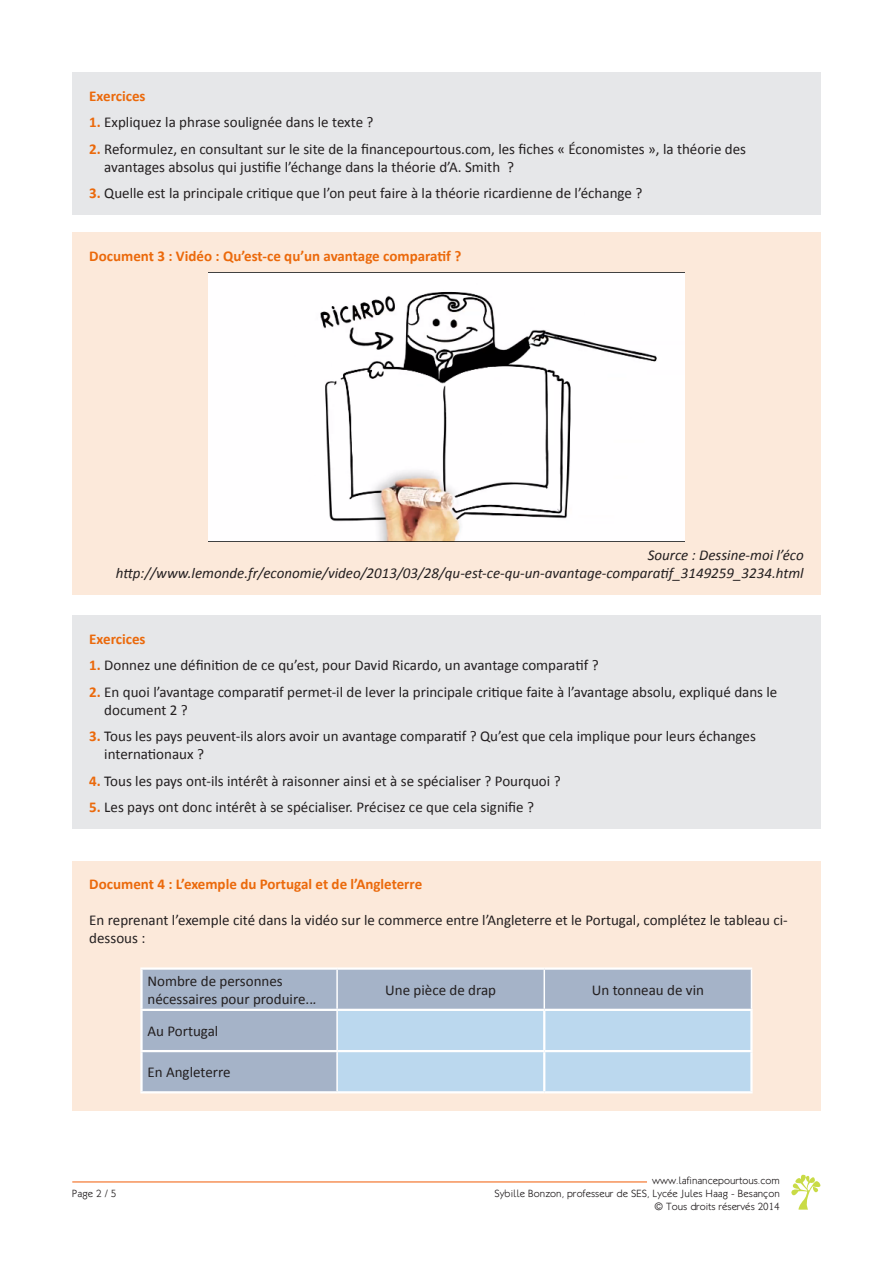
<style>
.page{position:relative;width:893px;height:1263px;background:#fff}
.page>*{position:absolute;margin:0;border:0;box-sizing:border-box;transform-origin:0 0}
.t1{font:15px/18px "Calibri";color:#231f20}
.t2{font:italic 15px/18px "Calibri";color:#231f20;text-align:right}
.t3{font:700 15px "Calibri";color:#eb690b}
.t4{font:300 10.5px/12.6px "Klill";color:#231f20;text-align:right}
.s1{font-weight:700;color:#eb690b}
.s2{font-style:italic}
</style>
<div class="page">
<hr style="left:72px;top:1181px;width:575px;height:1px;background:#f36e21">
<svg style="left:791px;top:1174px;width:30px;height:35px"></svg>
<div style="left:72px;top:72px;width:748px;height:143px;background:#e6e7e9"></div>
<div style="left:72px;top:232px;width:749px;height:362px;background:#fce9da"></div>
<img style="left:209px;top:272px;width:475px;height:269px">
<div style="left:72px;top:615px;width:748px;height:214px;background:#e6e7e9"></div>
<div style="left:72px;top:861px;width:749px;height:249px;background:#fce9da"></div>
<div style="left:143px;top:970px;width:608px;height:121px;background:#a5b3c8"></div>
<div style="left:338px;top:1011px;width:412px;height:80px;background:#bbd8ee"></div>
<hr style="left:140px;top:970px;width:3px;height:39px;background:#fff">
<hr style="left:140px;top:1011px;width:3px;height:39px;background:#fff">
<hr style="left:140px;top:1052px;width:3px;height:39px;background:#fff">
<hr style="left:140px;top:967px;width:197px;height:3px;background:#fff">
<hr style="left:337px;top:967px;width:207px;height:3px;background:#fff">
<hr style="left:544px;top:967px;width:208px;height:3px;background:#fff">
<hr style="left:336px;top:970px;width:2px;height:39px;background:#fff">
<hr style="left:544px;top:970px;width:1px;height:39px;background:#fff">
<hr style="left:751px;top:970px;width:1px;height:39px;background:#fff">
<hr style="left:140px;top:1009px;width:197px;height:2px;background:#fff">
<hr style="left:140px;top:1050px;width:197px;height:2px;background:#fff">
<hr style="left:140px;top:1091px;width:197px;height:2px;background:#fff">
<hr style="left:336px;top:1011px;width:2px;height:39px;background:#fff">
<hr style="left:336px;top:1052px;width:2px;height:39px;background:#fff">
<hr style="left:337px;top:1009px;width:207px;height:2px;background:#fff">
<hr style="left:544px;top:1009px;width:209px;height:2px;background:#fff">
<hr style="left:543px;top:1011px;width:2px;height:39px;background:#fff">
<hr style="left:750px;top:1011px;width:3px;height:39px;background:#fff">
<hr style="left:543px;top:1052px;width:2px;height:39px;background:#fff">
<hr style="left:750px;top:1052px;width:3px;height:39px;background:#fff">
<hr style="left:337px;top:1050px;width:207px;height:2px;background:#fff">
<hr style="left:544px;top:1050px;width:209px;height:2px;background:#fff">
<hr style="left:337px;top:1091px;width:207px;height:2px;background:#fff">
<hr style="left:544px;top:1091px;width:209px;height:2px;background:#fff">
<p class="t3" style="left:89px;top:86px;width:58px">Exercices</p>
<p class="t1" style="left:89px;top:113px;width:286px"><span class="s1">1.</span> Expliquez la phrase soulignée dans le texte ?</p>
<p class="t1" style="left:104px;top:140px;width:643px;text-indent:-15px"><span class="s1">2.</span> Reformulez, en consultant sur le site de la financepourtous.com, les fiches « Économistes », la théorie des avantages absolus qui justifie l’échange dans la théorie d’A. Smith ?</p>
<p class="t1" style="left:89px;top:184px;width:554px"><span class="s1">3.</span> Quelle est la principale critique que l’on peut faire à la théorie ricardienne de l’échange ?</p>
<p class="t3" style="left:89px;top:246px;width:373px">Document 3 : Vidéo : Qu’est-ce qu’un avantage comparatif ?</p>
<p class="t2" style="left:116px;top:545px;width:689px">Source : Dessine-moi l’éco http://www.lemonde.fr/economie/video/2013/03/28/qu-est-ce-qu-un-avantage-comparatif_3149259_3234.html</p>
<p class="t3" style="left:89px;top:629px;width:58px">Exercices</p>
<p class="t1" style="left:89px;top:656px;width:511px"><span class="s1">1.</span> Donnez une définition de ce qu’est, pour David Ricardo, un avantage comparatif ?</p>
<p class="t1" style="left:104px;top:683px;width:675px;text-indent:-15px"><span class="s1">2.</span> En quoi l’avantage comparatif permet-il de lever la principale critique faite à l’avantage absolu, expliqué dans le document 2 ?</p>
<p class="t1" style="left:104px;top:727px;width:653px;text-indent:-15px"><span class="s1">3.</span> Tous les pays peuvent-ils alors avoir un avantage comparatif ? Qu’est que cela implique pour leurs échanges internationaux ?</p>
<p class="t1" style="left:89px;top:772px;width:473px"><span class="s1">4.</span> Tous les pays ont-ils intérêt à raisonner ainsi et à se spécialiser ? Pourquoi ?</p>
<p class="t1" style="left:89px;top:798px;width:446px"><span class="s1">5.</span> Les pays ont donc intérêt à se spécialiser. Précisez ce que cela signifie ?</p>
<p class="t3" style="left:89px;top:875px;width:335px">Document 4 : L’exemple du Portugal et de l’Angleterre</p>
<p class="t1" style="left:89px;top:911px;width:700px">En reprenant l’exemple cité dans la vidéo sur le commerce entre l’Angleterre et le Portugal, complétez le tableau ci&shy;dessous :</p>
<p class="t1" style="left:147px;top:972px;width:171px">Nombre de personnes nécessaires pour produire..<span class="s2">.</span></p>
<p class="t1" style="left:385px;top:981px;width:112px">Une pièce de drap</p>
<p class="t1" style="left:592px;top:981px;width:114px">Un tonneau de vin</p>
<p class="t1" style="left:147px;top:1022px;width:72px">Au Portugal</p>
<p class="t1" style="left:147px;top:1063px;width:85px">En Angleterre</p>
<p class="t4" style="left:72px;top:1187px;width:46px">Page 2 / 5</p>
<p class="t4" style="left:495px;top:1174px;width:287px">www.lafinancepourtous.com<br>Sybille Bonzon, professeur de SES, Lycée Jules Haag - Besançon © Tous droits réservés 2014</p>
</div>
